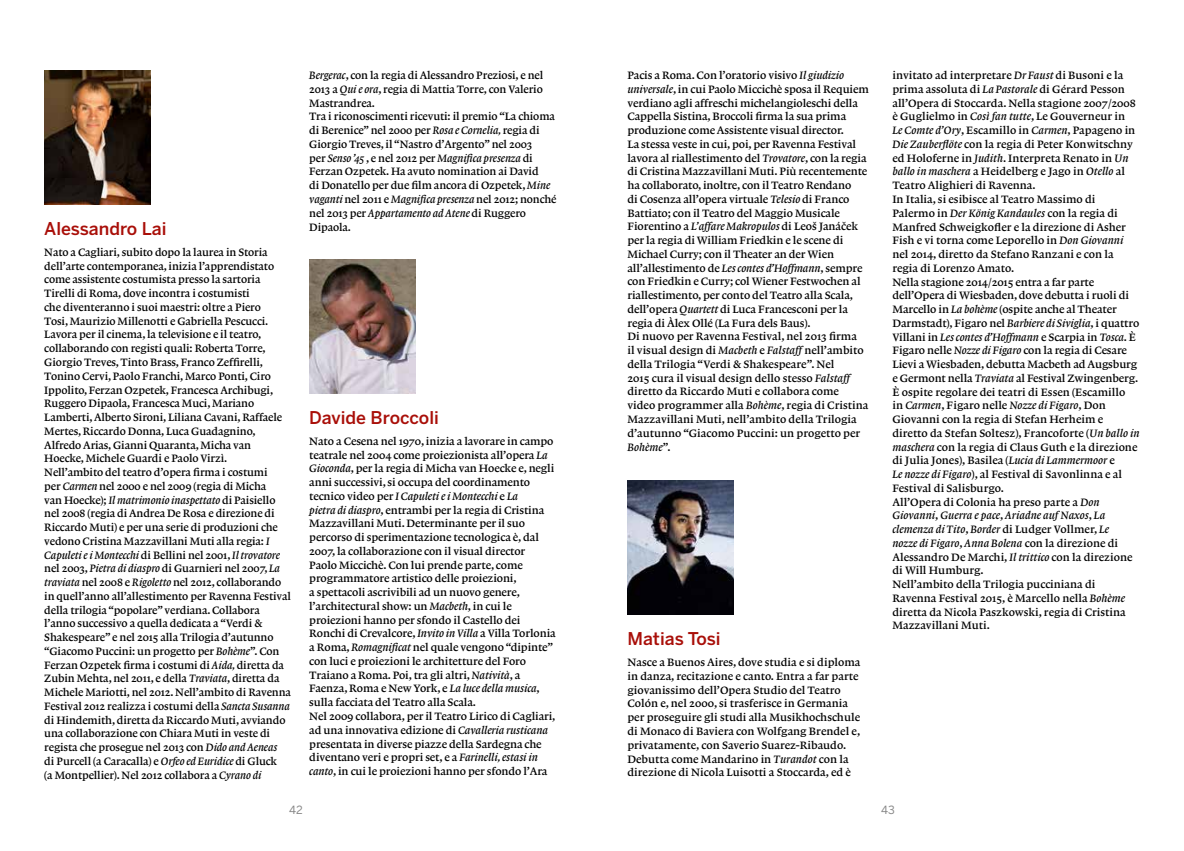
<style>
.page{position:relative;width:1184px;height:851px;background:#fff}
.page>*{position:absolute;margin:0;border:0;box-sizing:border-box;transform-origin:0 0}
.t1{font:500 17.5px "Benton Sans";color:#a90f09}
.t2{font:11.25px/13.8px "Lexicon No 1 Roman B";letter-spacing:-.01em;color:#000}
.t3{font:11.25px/13.8px "Lexicon No 1 Italic B";letter-spacing:-.01em;color:#000}
.t4{font:11.25px "Benton Sans";color:#878787}
.s1{font-family:"Lexicon No 1 Italic B"}
.s2{font-family:"Lexicon No 1 Roman B"}
</style>
<div class="page">
<img style="left:309px;top:260px;width:106px;height:133px">
<img style="left:44px;top:71px;width:107px;height:134px">
<img style="left:627px;top:480px;width:106px;height:134px">
<h1 class="t1" style="left:44px;top:218px;width:124px">Alessandro Lai</h1>
<p class="t2" style="left:44px;top:245px;width:239px">Nato a Cagliari, subito dopo la laurea in Storia dell’arte contemporanea, inizia l’apprendistato come assistente costumista presso la sartoria Tirelli di Roma, dove incontra i costumisti<br>che diventeranno i suoi maestri: oltre a Piero Tosi, Maurizio Millenotti e Gabriella Pescucci.<br>Lavora per il cinema, la televisione e il teatro, collaborando con registi quali: Roberta Torre, Giorgio Treves, Tinto Brass, Franco Zeffirelli, Tonino Cervi, Paolo Franchi, Marco Ponti, Ciro Ippolito, Ferzan Ozpetek, Francesca Archibugi, Ruggero Dipaola, Francesca Muci, Mariano Lamberti, Alberto Sironi, Liliana Cavani, Raffaele Mertes, Riccardo Donna, Luca Guadagnino, Alfredo Arias, Gianni Quaranta, Micha van Hoecke, Michele Guardi e Paolo Virzì.<br>Nell’ambito del teatro d’opera firma i costumi per <span class="s1">Carmen</span> nel 2000 e nel 2009 (regia di Micha</p>
<p class="t3" style="left:44px;top:492px;width:233px"><span class="s2">van Hoecke);</span> Il matrimonio inaspettato <span class="s2">di Paisiello</span></p>
<p class="t2" style="left:44px;top:506px;width:235px">nel 2008 (regia di Andrea De Rosa e direzione di<br>Riccardo Muti) e per una serie di produzioni che vedono Cristina Mazzavillani Muti alla regia: <span class="s1">I</span></p>
<p class="t3" style="left:44px;top:547px;width:237px">Capuleti e i Montecchi <span class="s2">di Bellini nel 2001,</span> Il trovatore</p>
<p class="t2" style="left:44px;top:561px;width:248px">nel 2003, <span class="s1">Pietra di diaspro</span> di Guarnieri nel 2007, <span class="s1">La traviata</span> nel 2008 e <span class="s1">Rigoletto</span> nel 2012, collaborando in quell’anno all’allestimento per Ravenna Festival della trilogia “popolare” verdiana. Collabora l’anno successivo a quella dedicata a “Verdi &amp; Shakespeare” e nel 2015 alla Trilogia d’autunno “Giacomo Puccini: un progetto per <span class="s1">Bohème</span>”. Con Ferzan Ozpetek firma i costumi di <span class="s1">Aida,</span> diretta da Zubin Mehta, nel 2011, e della <span class="s1">Traviata</span>, diretta da Michele Mariotti, nel 2012. Nell’ambito di Ravenna Festival 2012 realizza i costumi della <span class="s1">Sancta Susanna </span>di Hindemith, diretta da Riccardo Muti, avviando una collaborazione con Chiara Muti in veste di regista che prosegue nel 2013 con <span class="s1">Dido and Aeneas<br></span>di Purcell (a Caracalla) e <span class="s1">Orfeo ed Euridice</span> di Gluck<br>(a Montpellier). Nel 2012 collabora a <span class="s1">Cyrano di</span></p>
<p class="t2" style="left:309px;top:69px;width:247px"><span class="s1">Bergerac</span>, con la regia di Alessandro Preziosi, e nel 2013 a <span class="s1">Qui e ora</span>, regia di Mattia Torre, con Valerio Mastrandrea.<br>Tra i riconoscimenti ricevuti: il premio “La chioma di Berenice” nel 2000 per <span class="s1">Rosa e Cornelia,</span> regia di Giorgio Treves, il “Nastro d’Argento” nel 2003</p>
<p class="t3" style="left:309px;top:151px;width:225px"><span class="s2">per</span> Senso ’45 <span class="s2">, e nel 2012 per</span> Magnifica presenza <span class="s2">di</span></p>
<p class="t2" style="left:309px;top:165px;width:242px">Ferzan Ozpetek. Ha avuto nomination ai David di Donatello per due film ancora di Ozpetek, <span class="s1">Mine</span></p>
<p class="t3" style="left:309px;top:192px;width:249px">vaganti <span class="s2">nel 2011 e</span> Magnifica presenza <span class="s2">nel 2012; nonché</span></p>
<p class="t2" style="left:309px;top:206px;width:218px">nel 2013 per <span class="s1">Appartamento ad Atene</span> di Ruggero<br>Dipaola.</p>
<h1 class="t1" style="left:309px;top:407px;width:131px">Davide Broccoli</h1>
<p class="t2" style="left:309px;top:434px;width:246px">Nato a Cesena nel 1970, inizia a lavorare in campo teatrale nel 2004 come proiezionista all’opera <span class="s1">La Gioconda</span>, per la regia di Micha van Hoecke e, negli anni successivi, si occupa del coordinamento</p>
<p class="t3" style="left:309px;top:489px;width:210px"><span class="s2">tecnico video per</span> I Capuleti e i Montecchi <span class="s2">e</span> La</p>
<p class="t2" style="left:309px;top:503px;width:248px"><span class="s1">pietra di diaspro</span>, entrambi per la regia di Cristina Mazzavillani Muti. Determinante per il suo percorso di sperimentazione tecnologica è, dal 2007, la collaborazione con il visual director Paolo Miccichè. Con lui prende parte, come programmatore artistico delle proiezioni,<br>a spettacoli ascrivibili ad un nuovo genere, l’architectural show: un <span class="s1">Macbeth</span>, in cui le proiezioni hanno per sfondo il Castello dei Ronchi di Crevalcore, <span class="s1">Invito in Villa</span> a Villa Torlonia a Roma, <span class="s1">Romagnificat</span> nel quale vengono “dipinte” con luci e proiezioni le architetture del Foro Traiano a Roma. Poi, tra gli altri, <span class="s1">Natività</span>, a Faenza, Roma e New York, e <span class="s1">La luce della musica</span>, sulla facciata del Teatro alla Scala.<br>Nel 2009 collabora, per il Teatro Lirico di Cagliari, ad una innovativa edizione di <span class="s1">Cavalleria rusticana </span>presentata in diverse piazze della Sardegna che diventano veri e propri set, e a <span class="s1">Farinelli, estasi in canto</span>, in cui le proiezioni hanno per sfondo l’Ara</p>
<p class="t2" style="left:627px;top:68px;width:243px">Pacis a Roma. Con l’oratorio visivo <span class="s1">Il giudizio universale</span>, in cui Paolo Miccichè sposa il Requiem verdiano agli affreschi michelangioleschi della Cappella Sistina, Broccoli firma la sua prima produzione come Assistente visual director.<br>La stessa veste in cui, poi, per Ravenna Festival lavora al riallestimento del <span class="s1">Trovatore</span>, con la regia di Cristina Mazzavillani Muti. Più recentemente ha collaborato, inoltre, con il Teatro Rendano<br>di Cosenza all’opera virtuale <span class="s1">Telesio</span> di Franco Battiato; con il Teatro del Maggio Musicale Fiorentino a <span class="s1">L’affare Makropulos</span> di Leoš Janáček per la regia di William Friedkin e le scene di Michael Curry; con il Theater an der Wien all’allestimento de <span class="s1">Les contes d’Hoffmann</span>, sempre con Friedkin e Curry; col Wiener Festwochen al riallestimento, per conto del Teatro alla Scala, dell’opera <span class="s1">Quartett</span> di Luca Francesconi per la regia di Àlex Ollé (La Fura dels Baus).<br>Di nuovo per Ravenna Festival, nel 2013 firma<br>il visual design di <span class="s1">Macbeth</span> e <span class="s1">Falstaff</span> nell’ambito della Trilogia “Verdi &amp; Shakespeare”. Nel<br>2015 cura il visual design dello stesso <span class="s1">Falstaff </span>diretto da Riccardo Muti e collabora come video programmer alla <span class="s1">Bohème</span>, regia di Cristina Mazzavillani Muti, nell’ambito della Trilogia d’autunno “Giacomo Puccini: un progetto per</p>
<p class="t3" style="left:627px;top:439px;width:45px">Bohème<span class="s2">”.</span></p>
<h1 class="t1" style="left:627px;top:628px;width:95px">Matias Tosi</h1>
<p class="t2" style="left:627px;top:655px;width:234px">Nasce a Buenos Aires, dove studia e si diploma in danza, recitazione e canto. Entra a far parte giovanissimo dell’Opera Studio del Teatro Colón e, nel 2000, si trasferisce in Germania per proseguire gli studi alla Musikhochschule di Monaco di Baviera con Wolfgang Brendel e, privatamente, con Saverio Suarez-Ribaudo.<br>Debutta come Mandarino in <span class="s1">Turandot</span> con la direzione di Nicola Luisotti a Stoccarda, ed è</p>
<p class="t2" style="left:892px;top:69px;width:245px">invitato ad interpretare <span class="s1">Dr Faust</span> di Busoni e la prima assoluta di <span class="s1">La Pastorale</span> di Gérard Pesson all’Opera di Stoccarda. Nella stagione 2007/2008 è Guglielmo in <span class="s1">Così fan tutte</span>, Le Gouverneur in <span class="s1">Le Comte d’Ory</span>, Escamillo in <span class="s1">Carmen</span>, Papageno in <span class="s1">Die Zauberflöte</span> con la regia di Peter Konwitschny ed Holoferne in <span class="s1">Judith</span>. Interpreta Renato in <span class="s1">Un</span></p>
<p class="t3" style="left:892px;top:165px;width:234px">ballo in maschera <span class="s2">a Heidelberg e Jago in</span> Otello <span class="s2">al</span></p>
<p class="t2" style="left:892px;top:179px;width:248px">Teatro Alighieri di Ravenna.<br>In Italia, si esibisce al Teatro Massimo di Palermo in <span class="s1">Der König Kandaules</span> con la regia di Manfred Schweigkofler e la direzione di Asher Fish e vi torna come Leporello in <span class="s1">Don Giovanni </span>nel 2014, diretto da Stefano Ranzani e con la regia di Lorenzo Amato.<br>Nella stagione 2014/2015 entra a far parte dell’Opera di Wiesbaden, dove debutta i ruoli di Marcello in <span class="s1">La bohème</span> (ospite anche al Theater Darmstadt), Figaro nel <span class="s1">Barbiere di Siviglia</span>, i quattro</p>
<p class="t3" style="left:892px;top:330px;width:245px"><span class="s2">Villani in</span> Les contes d’Hoffmann <span class="s2">e Scarpia in</span> Tosca<span class="s2">. È</span></p>
<p class="t2" style="left:892px;top:343px;width:247px">Figaro nelle <span class="s1">Nozze di Figaro</span> con la regia di Cesare Lievi a Wiesbaden, debutta Macbeth ad Augsburg e Germont nella <span class="s1">Traviata</span> al Festival Zwingenberg.<br>È ospite regolare dei teatri di Essen (Escamillo</p>
<p class="t3" style="left:892px;top:398px;width:215px"><span class="s2">in</span> Carmen<span class="s2">, Figaro nelle</span> Nozze di Figaro<span class="s2">, Don</span></p>
<p class="t2" style="left:892px;top:412px;width:249px">Giovanni con la regia di Stefan Herheim e diretto da Stefan Soltesz), Francoforte (<span class="s1">Un ballo in maschera</span> con la regia di Claus Guth e la direzione di Julia Jones), Basilea (<span class="s1">Lucia di Lammermoor</span> e<br><span class="s1">Le nozze di Figaro</span>), al Festival di Savonlinna e al Festival di Salisburgo.<br>All’Opera di Colonia ha preso parte a <span class="s1">Don</span></p>
<p class="t3" style="left:892px;top:508px;width:227px">Giovanni<span class="s2">,</span> Guerra e pace<span class="s2">,</span> Ariadne auf Naxos<span class="s2">,</span> La clemenza di Tito<span class="s2">,</span> Border <span class="s2">di Ludger Vollmer,</span> Le nozze di Figaro<span class="s2">,</span> Anna Bolena <span class="s2">con la direzione di</span></p>
<p class="t2" style="left:892px;top:550px;width:241px">Alessandro De Marchi, <span class="s1">Il trittico</span> con la direzione di Will Humburg.<br>Nell’ambito della Trilogia pucciniana di Ravenna Festival 2015, è Marcello nella <span class="s1">Bohème </span>diretta da Nicola Paszkowski, regia di Cristina Mazzavillani Muti.</p>
<p class="t4" style="left:289px;top:803px;width:15px">42</p>
<p class="t4" style="left:881px;top:803px;width:15px">43</p>
</div>
